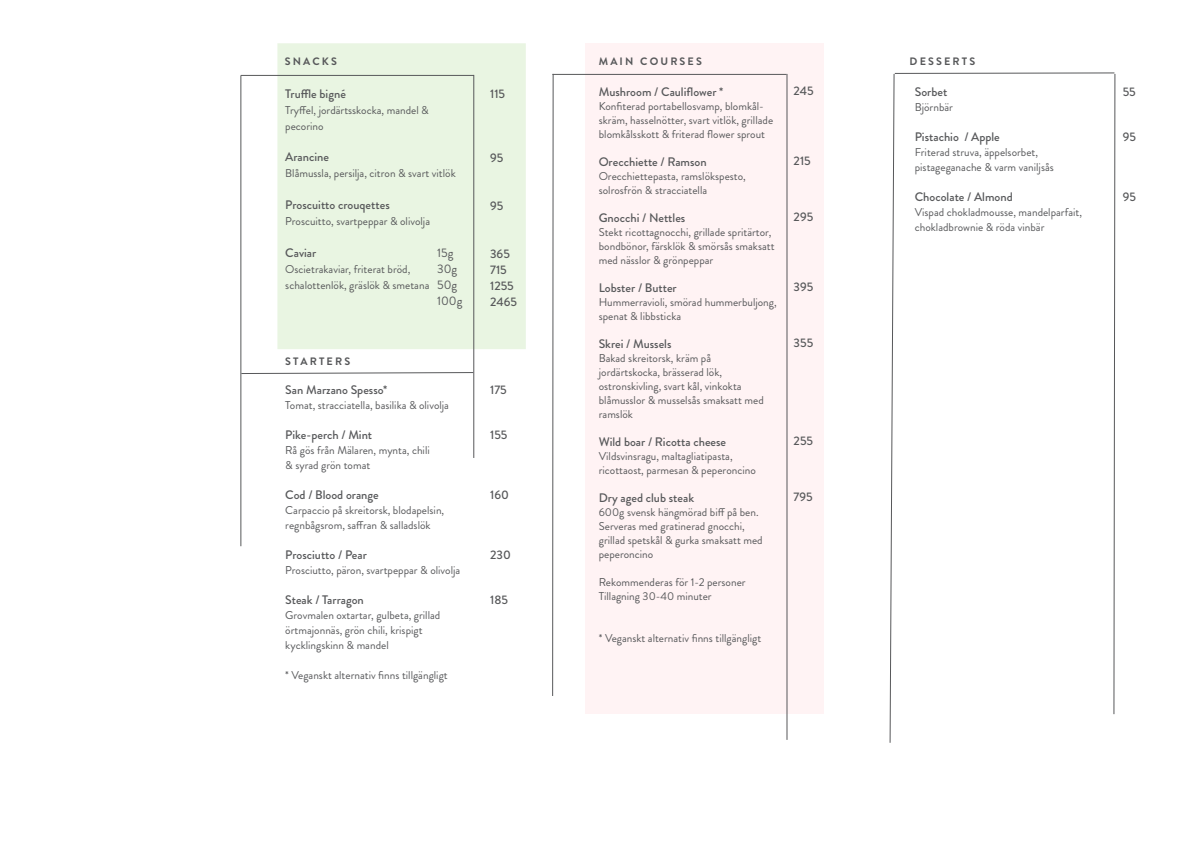
<style>
.page{position:relative;width:1191px;height:842px;background:#fff}
.page>*{position:absolute;margin:0;border:0;box-sizing:border-box;transform-origin:0 0}
.t1{font:500 12.4px/16px "Brandon Grotesque";color:#57585a}
.t2{font:12.4px/16px "Brandon Grotesque";color:#57585a}
.t3{font:11.3px/14px "Brandon Grotesque";color:#57585a}
.t4{font:700 10.8px "Brandon Grotesque";letter-spacing:.2em;color:#57585a}
</style>
<div class="page">
<div style="left:277px;top:43px;width:249px;height:306px;background:#e9f5e2"></div>
<div style="left:585px;top:43px;width:239px;height:671px;background:#fff3f4"></div>
<hr style="left:241px;top:75px;width:233px;height:1px;background:#57585a">
<hr style="left:786px;top:74px;width:1px;height:666px;background:#57585a">
<hr style="left:240px;top:75px;width:1px;height:471px;background:#57585a">
<hr style="left:552px;top:74px;width:234px;height:1px;background:#57585a">
<hr style="left:473px;top:75px;width:1px;height:383px;background:#57585a">
<svg style="left:552px;top:73px;width:2px;height:623px"></svg>
<svg style="left:889px;top:72px;width:226px;height:671px"></svg>
<svg style="left:240px;top:372px;width:234px;height:2px"></svg>
<p class="t4" style="left:285px;top:54px;width:54px">SNACKS</p>
<p class="t1" style="left:285px;top:86px;width:62px">Truffle bigné</p>
<p class="t3" style="left:285px;top:102px;width:145px;line-height:16px">Tryffel, jordärtsskocka, mandel &amp; pecorino</p>
<p class="t1" style="left:285px;top:149px;width:45px">Arancine</p>
<p class="t3" style="left:285px;top:166px;width:172px">Blåmussla, persilja, citron &amp; svart vitlök</p>
<p class="t1" style="left:285px;top:197px;width:106px">Proscuitto crouqettes</p>
<p class="t3" style="left:285px;top:214px;width:146px">Proscuitto, svartpeppar &amp; olivolja</p>
<p class="t1" style="left:285px;top:245px;width:33px">Caviar</p>
<p class="t3" style="left:285px;top:261px;width:146px;line-height:16px">Oscietrakaviar, friterat bröd, schalottenlök, gräslök &amp; smetana</p>
<p class="t2" style="left:437px;top:245px;width:27px">15g<br>30g<br>50g<br>100g</p>
<p class="t4" style="left:285px;top:353px;width:66px">STARTERS</p>
<p class="t1" style="left:285px;top:381px;width:104px">San Marzano Spesso*</p>
<p class="t3" style="left:285px;top:398px;width:165px">Tomat, stracciatella, basilika &amp; olivolja</p>
<p class="t1" style="left:285px;top:426px;width:88px">Pike-perch / Mint</p>
<p class="t3" style="left:285px;top:442px;width:146px;line-height:15px">Rå gös från Mälaren, mynta, chili &amp; syrad grön tomat</p>
<p class="t1" style="left:285px;top:486px;width:95px">Cod / Blood orange</p>
<p class="t3" style="left:285px;top:502px;width:160px;line-height:15px">Carpaccio på skreitorsk, blodapelsin, regnbågsrom, saffran &amp; salladslök</p>
<p class="t1" style="left:285px;top:546px;width:83px">Prosciutto / Pear</p>
<p class="t3" style="left:285px;top:563px;width:176px">Prosciutto, päron, svartpeppar &amp; olivolja</p>
<p class="t1" style="left:285px;top:591px;width:80px">Steak / Tarragon</p>
<p class="t3" style="left:285px;top:607px;width:156px;line-height:15px">Grovmalen oxtartar, gulbeta, grillad örtmajonnäs, grön chili, krispigt</p>
<p class="t3" style="left:285px;top:638px;width:105px">kycklingskinn &amp; mandel</p>
<p class="t3" style="left:285px;top:668px;width:164px">* Veganskt alternativ finns tillgängligt</p>
<p class="t1" style="left:490px;top:86px;width:17px">115</p>
<p class="t1" style="left:490px;top:150px;width:15px">95</p>
<p class="t1" style="left:490px;top:198px;width:15px">95</p>
<p class="t1" style="left:490px;top:246px;width:21px">365<br>715</p>
<p class="t1" style="left:490px;top:278px;width:25px">1255</p>
<p class="t1" style="left:490px;top:294px;width:28px">2465</p>
<p class="t1" style="left:490px;top:381px;width:18px">175</p>
<p class="t1" style="left:490px;top:426px;width:19px">155</p>
<p class="t1" style="left:490px;top:486px;width:20px">160</p>
<p class="t1" style="left:490px;top:546px;width:22px">230</p>
<p class="t1" style="left:490px;top:591px;width:19px">185</p>
<p class="t4" style="left:599px;top:54px;width:105px">MAIN COURSES</p>
<p class="t1" style="left:599px;top:84px;width:126px">Mushroom / Cauliflower *</p>
<p class="t3" style="left:599px;top:99px;width:176px">Konfiterad portabellosvamp, blomkål&shy;skräm, hasselnötter, svart vitlök, grillade blomkålsskott &amp; friterad flower sprout</p>
<p class="t1" style="left:599px;top:154px;width:109px">Orecchiette / Ramson</p>
<p class="t3" style="left:599px;top:169px;width:149px">Orecchiettepasta, ramslökspesto,</p>
<p class="t3" style="left:599px;top:183px;width:110px">solrosfrön &amp; stracciatella</p>
<p class="t1" style="left:599px;top:210px;width:88px">Gnocchi / Nettles</p>
<p class="t3" style="left:599px;top:225px;width:177px">Stekt ricottagnocchi, grillade spritärtor, bondbönor, färsklök &amp; smörsås smaksatt med nässlor &amp; grönpeppar</p>
<p class="t1" style="left:599px;top:280px;width:79px">Lobster / Butter</p>
<p class="t3" style="left:599px;top:295px;width:179px">Hummerravioli, smörad hummerbuljong, spenat &amp; libbsticka</p>
<p class="t1" style="left:599px;top:336px;width:74px">Skrei / Mussels</p>
<p class="t3" style="left:599px;top:351px;width:114px">Bakad skreitorsk, kräm på</p>
<p class="t3" style="left:599px;top:365px;width:125px">jordärtskocka, brässerad lök,</p>
<p class="t3" style="left:599px;top:379px;width:144px">ostronskivling, svart kål, vinkokta</p>
<p class="t3" style="left:599px;top:393px;width:166px">blåmusslor &amp; musselsås smaksatt med ramslök</p>
<p class="t1" style="left:599px;top:434px;width:129px">Wild boar / Ricotta cheese</p>
<p class="t3" style="left:599px;top:449px;width:159px">Vildsvinsragu, maltagliatipasta, ricottaost, parmesan &amp; peperoncino</p>
<p class="t1" style="left:599px;top:490px;width:97px">Dry aged club steak</p>
<p class="t3" style="left:599px;top:505px;width:165px">600g svensk hängmörad biff på ben.<br>Serveras med gratinerad gnocchi, grillad spetskål &amp; gurka smaksatt med peperoncino</p>
<p class="t3" style="left:599px;top:575px;width:148px">Rekommenderas för 1-2 personer</p>
<p class="t3" style="left:599px;top:589px;width:114px">Tillagning 30-40 minuter</p>
<p class="t3" style="left:599px;top:631px;width:164px">* Veganskt alternativ finns tillgängligt</p>
<p class="t1" style="left:793px;top:83px;width:22px">245</p>
<p class="t1" style="left:793px;top:153px;width:19px">215</p>
<p class="t1" style="left:793px;top:209px;width:21px">295</p>
<p class="t1" style="left:793px;top:279px;width:21px">395</p>
<p class="t1" style="left:793px;top:335px;width:21px">355</p>
<p class="t1" style="left:793px;top:433px;width:21px">255</p>
<p class="t1" style="left:793px;top:489px;width:21px">795</p>
<p class="t4" style="left:909px;top:54px;width:67px">DESSERTS</p>
<p class="t1" style="left:914px;top:84px;width:34px">Sorbet</p>
<p class="t3" style="left:914px;top:100px;width:40px">Björnbär</p>
<p class="t1" style="left:914px;top:129px;width:87px">Pistachio / Apple</p>
<p class="t3" style="left:914px;top:145px;width:125px">Friterad struva, äppelsorbet,</p>
<p class="t3" style="left:914px;top:160px;width:140px">pistageganache &amp; varm vaniljsås</p>
<p class="t1" style="left:914px;top:189px;width:99px">Chocolate / Almond</p>
<p class="t3" style="left:914px;top:205px;width:169px;line-height:15px">Vispad chokladmousse, mandelparfait, chokladbrownie &amp; röda vinbär</p>
<p class="t1" style="left:1122px;top:84px;width:15px">55</p>
<p class="t1" style="left:1122px;top:129px;width:15px">95</p>
<p class="t1" style="left:1122px;top:189px;width:15px">95</p>
</div>
